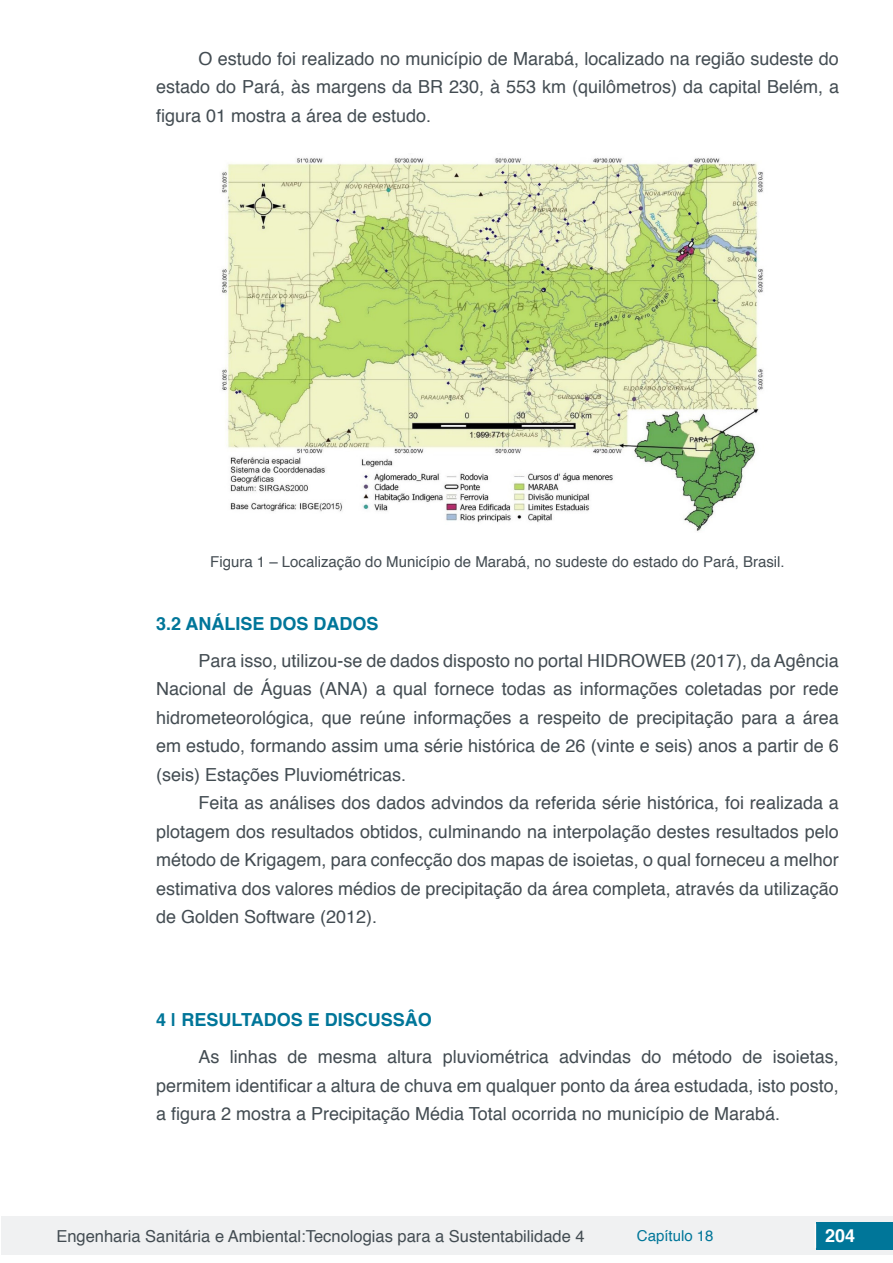
<style>
.page{position:relative;width:893px;height:1263px;background:#fff}
.page>*{position:absolute;margin:0;border:0;box-sizing:border-box;transform-origin:0 0}
.t1{font:18px/28.5px "Helvetica";color:#434c52;text-align:justify}
.t2{font:700 18px "Helvetica";color:#007699}
.t3{font:700 18px "Helvetica";color:#fff}
.t4{font:16.5px "Helvetica";color:#434c52}
.t5{font:15px "Helvetica";color:#434c52}
.t6{font:15px "Helvetica";color:#007699}
</style>
<div class="page">
<div style="left:1px;top:1216px;width:891px;height:38px;background:#f0f1f2"></div>
<div style="left:816px;top:1222px;width:77px;height:27px;background:#007699"></div>
<svg style="left:815px;top:1224px;width:1px;height:24px"></svg>
<img style="left:222px;top:158px;width:542px;height:373px">
<p class="t1" style="left:156px;top:45px;width:684px;text-indent:43px">O estudo foi realizado no município de Marabá, localizado na região sudeste do estado do Pará, às margens da BR 230, à 553 km (quilômetros) da capital Belém, a figura 01 mostra a área de estudo.</p>
<p class="t5" style="left:210px;top:550px;width:576px">Figura 1 – Localização do Município de Marabá, no sudeste do estado do Pará, Brasil.</p>
<p class="t2" style="left:156px;top:609px;width:224px">3.2 ANÁLISE DOS DADOS</p>
<p class="t1" style="left:156px;top:647px;width:684px;text-indent:43px">Para isso, utilizou-se de dados disposto no portal HIDROWEB (2017), da Agência Nacional de Águas (ANA) a qual fornece todas as informações coletadas por rede hidrometeorológica, que reúne informações a respeito de precipitação para a área em estudo, formando assim uma série histórica de 26 (vinte e seis) anos a partir de 6 (seis) Estações Pluviométricas.</p>
<p class="t1" style="left:156px;top:789px;width:684px;text-indent:43px">Feita as análises dos dados advindos da referida série histórica, foi realizada a plotagem dos resultados obtidos, culminando na interpolação destes resultados pelo método de Krigagem, para confecção dos mapas de isoietas, o qual forneceu a melhor estimativa dos valores médios de precipitação da área completa, através da utilização de Golden Software (2012).</p>
<p class="t2" style="left:156px;top:1005px;width:277px">4 | RESULTADOS E DISCUSSÂO</p>
<p class="t1" style="left:156px;top:1043px;width:684px;text-indent:43px">As linhas de mesma altura pluviométrica advindas do método de isoietas, permitem identificar a altura de chuva em qualquer ponto da área estudada, isto posto, a figura 2 mostra a Precipitação Média Total ocorrida no município de Marabá.</p>
<p class="t4" style="left:56px;top:1223px;width:530px">Engenharia Sanitária e Ambiental:Tecnologias para a Sustentabilidade 4</p>
<p class="t6" style="left:637px;top:1224px;width:78px">Capítulo 18</p>
<p class="t3" style="left:825px;top:1221px;width:32px">204</p>
</div>
